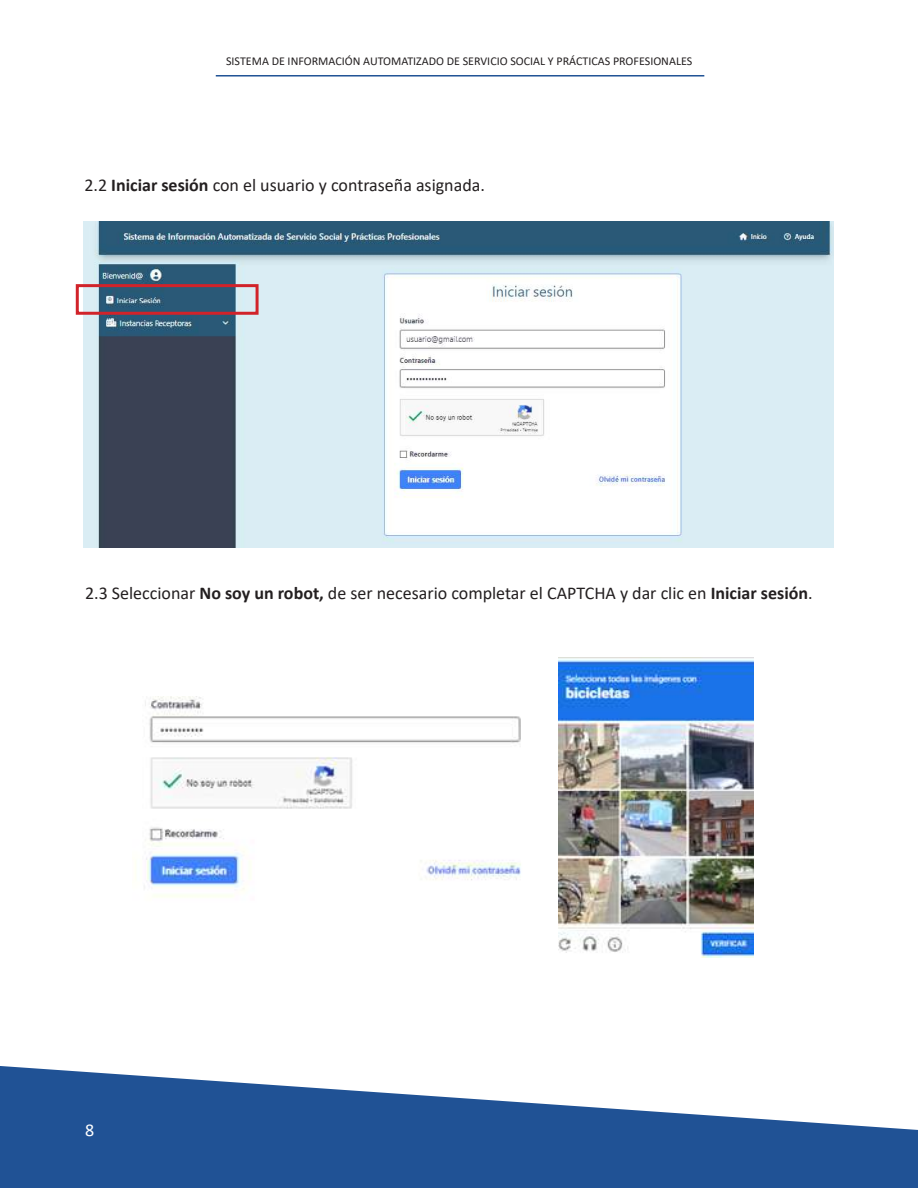
<style>
.page{position:relative;width:918px;height:1188px;background:#fff}
.page>*{position:absolute;margin:0;border:0;box-sizing:border-box;transform-origin:0 0}
.t1{font:18px "Calibri";color:#231f20}
.t2{font:18px "Calibri";color:#fff}
.t3{font:12px "Calibri";color:#231f20}
.s1{font-weight:700}
</style>
<div class="page">
<svg style="left:0;top:1066px;width:918px;height:122px;fill:#205295"></svg>
<hr style="left:216px;top:75px;width:488px;height:2px;background:#205295">
<img style="left:559px;top:657px;width:194px;height:300px">
<img style="left:135px;top:697px;width:386px;height:200px">
<img style="left:83px;top:221px;width:751px;height:327px">
<div style="left:76px;top:284px;width:183px;height:31px;border:3px solid #d1232a"></div>
<p class="t3" style="left:226px;top:52px;width:468px">SISTEMA DE INFORMACIÓN AUTOMATIZADO DE SERVICIO SOCIAL Y PRÁCTICAS PROFESIONALES</p>
<p class="t1" style="left:84px;top:172px;width:402px">2.2 <span class="s1">Iniciar sesión</span> con el usuario y contraseña asignada.</p>
<p class="t1" style="left:85px;top:581px;width:729px">2.3 Seleccionar <span class="s1">No soy un robot,</span> de ser necesario completar el CAPTCHA y dar clic en <span class="s1">Iniciar sesión</span>.</p>
<p class="t2" style="left:85px;top:1117px;width:11px">8</p>
</div>
